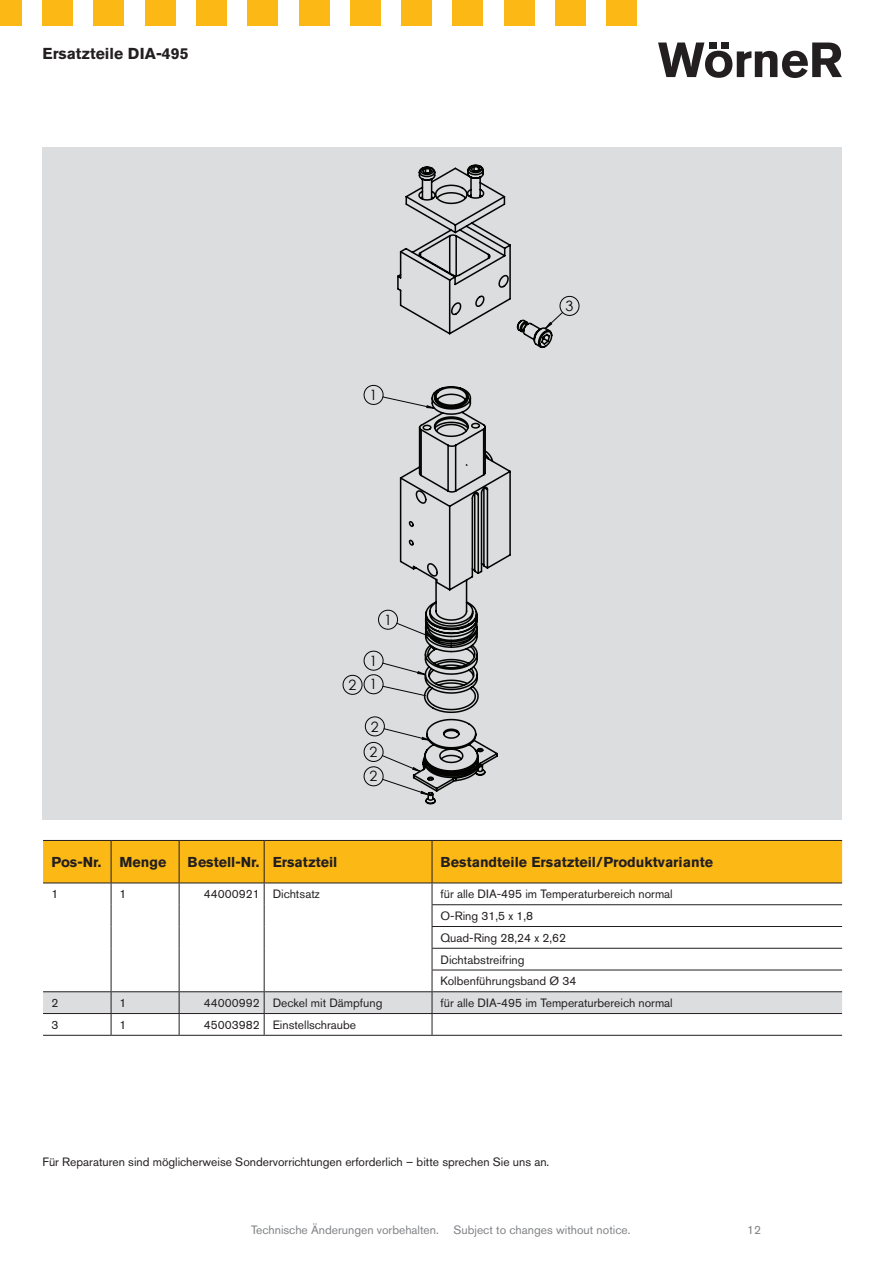
<style>
.page{position:relative;width:893px;height:1263px;background:#fff}
.page>*{position:absolute;margin:0;border:0;box-sizing:border-box;transform-origin:0 0}
.t1{font:700 15.75px "Akzidenz Grotesk BE";color:#231f20}
.t2{font:700 14.25px "Akzidenz Grotesk BE";color:#231f20}
.t3{font:14.25px/24.9px "Century Gothic";color:#040503}
.t4{font:12px/21.8px "Akzidenz Grotesk BE";color:#231f20}
.t5{font:12px "Akzidenz Grotesk BE";color:#808285}
</style>
<div class="page">
<svg style="left:658px;top:43px;width:184px;height:35px"></svg>
<div style="left:0;top:0;width:21px;height:26px;background:#fcb814"></div>
<div style="left:43px;top:0;width:30px;height:26px;background:#fcb814"></div>
<div style="left:94px;top:0;width:30px;height:26px;background:#fcb814"></div>
<div style="left:145px;top:0;width:30px;height:26px;background:#fcb814"></div>
<div style="left:196px;top:0;width:30px;height:26px;background:#fcb814"></div>
<div style="left:248px;top:0;width:30px;height:26px;background:#fcb814"></div>
<div style="left:299px;top:0;width:30px;height:26px;background:#fcb814"></div>
<div style="left:350px;top:0;width:30px;height:26px;background:#fcb814"></div>
<div style="left:402px;top:0;width:30px;height:26px;background:#fcb814"></div>
<div style="left:453px;top:0;width:30px;height:26px;background:#fcb814"></div>
<div style="left:504px;top:0;width:30px;height:26px;background:#fcb814"></div>
<div style="left:555px;top:0;width:30px;height:26px;background:#fcb814"></div>
<div style="left:607px;top:0;width:30px;height:26px;background:#fcb814"></div>
<div style="left:43px;top:148px;width:799px;height:671px;background:#dcdddf"></div>
<hr style="left:111px;top:1035px;width:68px;height:1px;background:#231f20">
<hr style="left:179px;top:1035px;width:85px;height:1px;background:#231f20">
<hr style="left:264px;top:1035px;width:168px;height:1px;background:#231f20">
<hr style="left:432px;top:1035px;width:410px;height:1px;background:#231f20">
<svg style="left:43px;top:840px;width:799px;height:195px"></svg>
<hr style="left:43px;top:1035px;width:68px;height:1px;background:#231f20">
<hr style="left:43px;top:840px;width:68px;height:1px;background:#231f20">
<hr style="left:111px;top:841px;width:1px;height:41px;background:#231f20">
<hr style="left:43px;top:882px;width:68px;height:1px;background:#231f20">
<svg style="left:342px;top:296px;width:238px;height:490px"></svg>
<svg style="left:381px;top:311px;width:183px;height:475px"></svg>
<svg style="left:396px;top:164px;width:157px;height:641px"></svg>
<h1 class="t1" style="left:43px;top:44px;width:148px">Ersatzteile DIA-495</h1>
<p class="t3" style="left:370px;top:382px;width:9px">1</p>
<p class="t3" style="left:349px;top:672px;width:9px">2</p>
<p class="t3" style="left:384px;top:607px;width:9px">1</p>
<p class="t3" style="left:370px;top:649px;width:9px;line-height:23.5px">1<br>1</p>
<p class="t3" style="left:370px;top:714px;width:11px;text-align:justify">2<br>2<br>2</p>
<p class="t3" style="left:566px;top:293px;width:9px">3</p>
<p class="t2" style="left:52px;top:854px;width:51px">Pos-Nr.</p>
<p class="t2" style="left:120px;top:854px;width:48px">Menge</p>
<p class="t2" style="left:188px;top:854px;width:151px">Bestell-Nr. Ersatzteil</p>
<p class="t2" style="left:441px;top:854px;width:274px">Bestandteile Ersatzteil/Produktvariante</p>
<p class="t4" style="left:52px;top:883px;width:8px">1</p>
<p class="t4" style="left:120px;top:883px;width:8px">1</p>
<p class="t4" style="left:204px;top:883px;width:117px">44000921 Dichtsatz</p>
<p class="t4" style="left:440px;top:883px;width:234px">für alle DIA-495 im Temperaturbereich normal<br>O-Ring 31,5 x 1,8<br>Quad-Ring 28,24 x 2,62<br>Dichtabstreifring<br>Kolbenführungsband Ø 34</p>
<p class="t4" style="left:52px;top:992px;width:8px">2</p>
<p class="t4" style="left:120px;top:992px;width:8px">1</p>
<p class="t4" style="left:204px;top:992px;width:180px">44000992 Deckel mit Dämpfung</p>
<p class="t4" style="left:440px;top:992px;width:234px">für alle DIA-495 im Temperaturbereich normal</p>
<p class="t4" style="left:52px;top:1014px;width:8px">3</p>
<p class="t4" style="left:120px;top:1014px;width:8px">1</p>
<p class="t4" style="left:204px;top:1014px;width:154px">45003982 Einstellschraube</p>
<p class="t4" style="left:43px;top:1151px;width:508px">Für Reparaturen sind möglicherweise Sondervorrichtungen erforderlich – bitte sprechen Sie uns an.</p>
<p class="t5" style="left:251px;top:1222px;width:381px">Technische Änderungen vorbehalten. Subject to changes without notice.</p>
<p class="t5" style="left:747px;top:1222px;width:15px">12</p>
</div>
